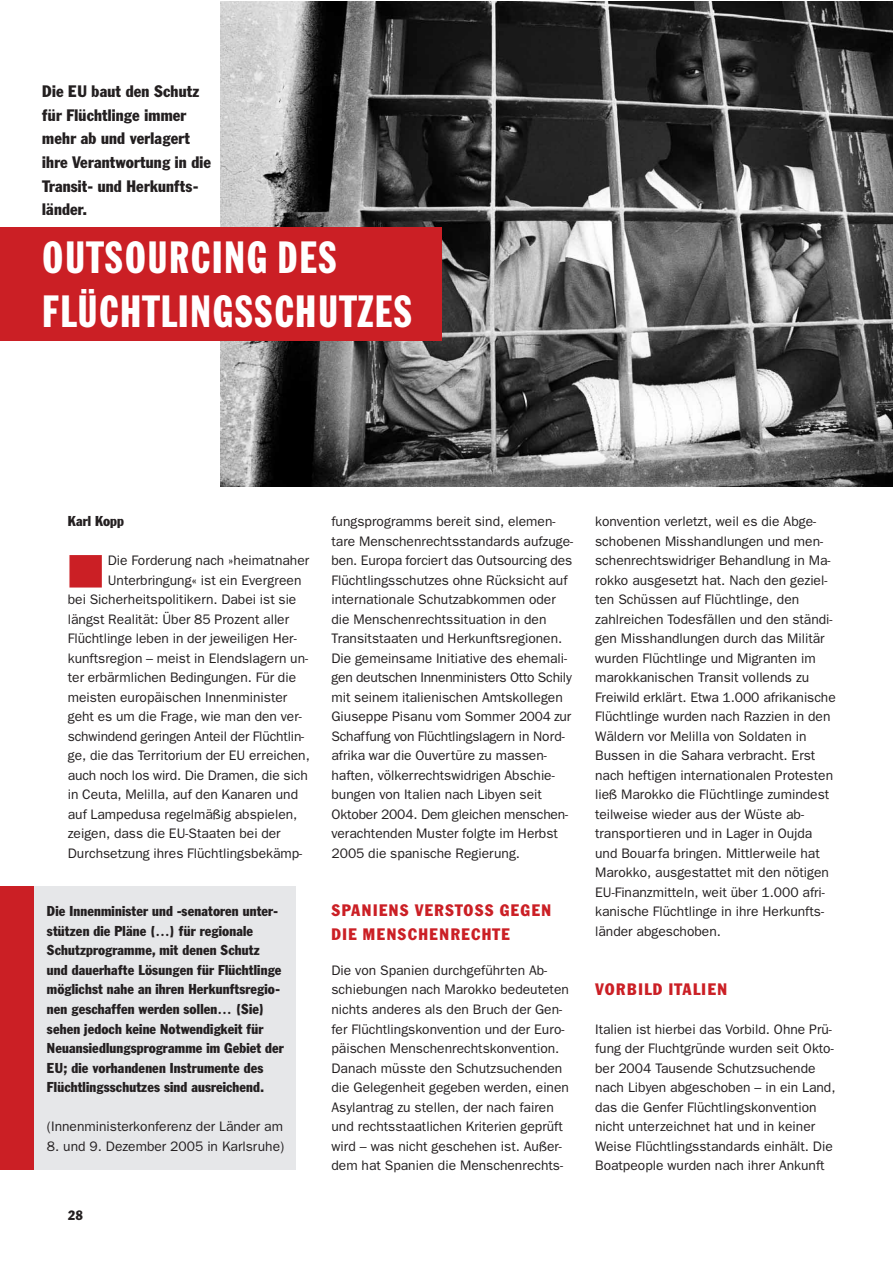
<style>
.page{position:relative;width:893px;height:1263px;background:#fff}
.page>*{position:absolute;margin:0;border:0;box-sizing:border-box;transform-origin:0 0}
.t1{font:45px/54px "Franklin ATF Extra Condensed BQ";letter-spacing:.025em;color:#fff}
.t2{font:40.5px "Universal Newswith Comm Pi";color:#cb1f25}
.t3{font:16.5px/23.5px "Franklin ATF Condensed BQ";letter-spacing:.01em;color:#231f20}
.t4{font:16.5px/24px "Franklin ATF Condensed BQ";letter-spacing:.08em;color:#cb1f25}
.t5{font:14.25px/19.5px "Franklin ATF Condensed BQ";letter-spacing:.01em;color:#231f20}
.t6{font:13.8px/19.5px "Franklin Gothic";color:#231f20}
.t7{font:13.5px "Franklin ATF Condensed BQ";color:#231f20}
.s1{font-size:13.5px}
</style>
<div class="page">
<div style="left:0;top:887px;width:295px;height:283px;background:#e6e7e9"></div>
<img style="left:221px;top:1px;width:672px;height:485px">
<div style="left:0;top:228px;width:442px;height:113px;background:#cb1f25"></div>
<div style="left:0;top:887px;width:34px;height:283px;background:#cb1f25"></div>
<p class="t3" style="left:42px;top:81px;width:170px">Die EU baut den Schutz für Flüchtlinge immer mehr ab und verlagert ihre Verantwortung in die<br>Transit- und Herkunfts&shy;länder.</p>
<h1 class="t1" style="left:42px;top:235px;width:372px">OUTSOURCING DES<br>FLÜCHTLINGSSCHUTZES</h1>
<p class="t5" style="left:68px;top:513px;width:58px">Karl Kopp</p>
<h2 class="t2" style="left:68px;top:557px;width:38px">-</h2>
<p class="t6" style="left:108px;top:552px;width:203px">Die Forderung nach »heimatnaher</p>
<p class="t6" style="left:108px;top:572px;width:195px">Unterbringung« ist ein Evergreen</p>
<p class="t6" style="left:68px;top:591px;width:230px">bei Sicherheitspolitikern. Dabei ist sie</p>
<p class="t6" style="left:68px;top:611px;width:223px">längst Realität: Über 85 Prozent aller</p>
<p class="t6" style="left:68px;top:630px;width:230px">Flüchtlinge leben in der jeweiligen Her-</p>
<p class="t6" style="left:68px;top:650px;width:242px">kunftsregion – meist in Elendslagern un-</p>
<p class="t6" style="left:68px;top:669px;width:230px">ter erbärmlichen Bedingungen. Für die</p>
<p class="t6" style="left:68px;top:689px;width:221px">meisten europäischen Innenminister</p>
<p class="t6" style="left:68px;top:708px;width:235px">geht es um die Frage, wie man den ver-</p>
<p class="t6" style="left:68px;top:728px;width:238px">schwindend geringen Anteil der Flüchtlin-</p>
<p class="t6" style="left:68px;top:747px;width:244px">ge, die das Territorium der EU erreichen,</p>
<p class="t6" style="left:68px;top:767px;width:242px">auch noch los wird. Die Dramen, die sich</p>
<p class="t6" style="left:68px;top:786px;width:232px">in Ceuta, Melilla, auf den Kanaren und</p>
<p class="t6" style="left:68px;top:806px;width:231px">auf Lampedusa regelmäßig abspielen,</p>
<p class="t6" style="left:68px;top:825px;width:214px">zeigen, dass die EU-Staaten bei der</p>
<p class="t6" style="left:68px;top:845px;width:236px">Durchsetzung ihres Flüchtlingsbekämp-</p>
<p class="t5" style="left:47px;top:903px;width:239px">Die Innenminister und -senatoren unter&shy;stützen die Pläne (…) für regionale Schutzprogramme, mit denen Schutz<br>und dauerhafte Lösungen für Flüchtlinge möglichst nahe an ihren Herkunftsregio&shy;nen geschaffen werden sollen… (Sie) sehen jedoch keine Notwendigkeit für Neuansiedlungsprogramme im Gebiet der EU; die vorhandenen Instrumente des Flüchtlingsschutzes sind ausreichend.</p>
<p class="t6" style="left:47px;top:1118px;width:238px">(Innenministerkonferenz der Länder am</p>
<p class="t6" style="left:47px;top:1137px;width:239px">8. und 9. Dezember 2005 in Karlsruhe)</p>
<p class="t7" style="left:68px;top:1210px;width:17px">28</p>
<p class="t6" style="left:331px;top:513px;width:243px">fungsprogramms bereit sind, elemen&shy;tare Menschenrechtsstandards aufzuge&shy;ben. Europa forciert das Outsourcing des Flüchtlingsschutzes ohne Rücksicht auf internationale Schutzabkommen oder die Menschenrechtssituation in den Transitstaaten und Herkunftsregionen.<br>Die gemeinsame Initiative des ehemali&shy;gen deutschen Innenministers Otto Schily mit seinem italienischen Amtskollegen Giuseppe Pisanu vom Sommer <span class="s1">2004</span> zur Schaffung von Flüchtlingslagern in Nord&shy;afrika war die Ouvertüre zu massen&shy;haften, völkerrechtswidrigen Abschie&shy;bungen von Italien nach Libyen seit Oktober 2004. Dem gleichen menschen&shy;verachtenden Muster folgte im Herbst 2005 die spanische Regierung.</p>
<p class="t4" style="left:331px;top:900px;width:221px">SPANIENS VERSTOSS GEGEN<br>DIE MENSCHENRECHTE</p>
<p class="t6" style="left:331px;top:962px;width:239px">Die von Spanien durchgeführten Ab&shy;schiebungen nach Marokko bedeuteten nichts anderes als den Bruch der Gen&shy;fer Flüchtlingskonvention und der Euro&shy;päischen Menschenrechtskonvention.<br>Danach müsste den Schutzsuchenden die Gelegenheit gegeben werden, einen Asylantrag zu stellen, der nach fairen und rechtsstaatlichen Kriterien geprüft wird – was nicht geschehen ist. Außer&shy;dem hat Spanien die Menschenrechts-</p>
<p class="t6" style="left:595px;top:513px;width:242px">konvention verletzt, weil es die Abge&shy;schobenen Misshandlungen und men&shy;schenrechtswidriger Behandlung in Ma&shy;rokko ausgesetzt hat. Nach den geziel&shy;ten Schüssen auf Flüchtlinge, den zahlreichen Todesfällen und den ständi&shy;gen Misshandlungen durch das Militär wurden Flüchtlinge und Migranten im marokkanischen Transit vollends zu Freiwild erklärt. Etwa 1.000 afrikanische Flüchtlinge wurden nach Razzien in den Wäldern vor Melilla von Soldaten in Bussen in die Sahara verbracht. Erst nach heftigen internationalen Protesten ließ Marokko die Flüchtlinge zumindest teilweise wieder aus der Wüste ab&shy;transportieren und in Lager in Oujda und Bouarfa bringen. Mittlerweile hat Marokko, ausgestattet mit den nötigen EU-Finanzmitteln, weit über 1.000 afri&shy;kanische Flüchtlinge in ihre Herkunfts&shy;länder abgeschoben.</p>
<p class="t4" style="left:595px;top:978px;width:134px">VORBILD ITALIEN</p>
<p class="t6" style="left:595px;top:1020px;width:242px">Italien ist hierbei das Vorbild. Ohne Prü&shy;fung der Fluchtgründe wurden seit Okto&shy;ber 2004 Tausende Schutzsuchende nach Libyen abgeschoben – in ein Land, das die Genfer Flüchtlingskonvention nicht unterzeichnet hat und in keiner Weise Flüchtlingsstandards einhält. Die Boatpeople wurden nach ihrer Ankunft</p>
</div>
